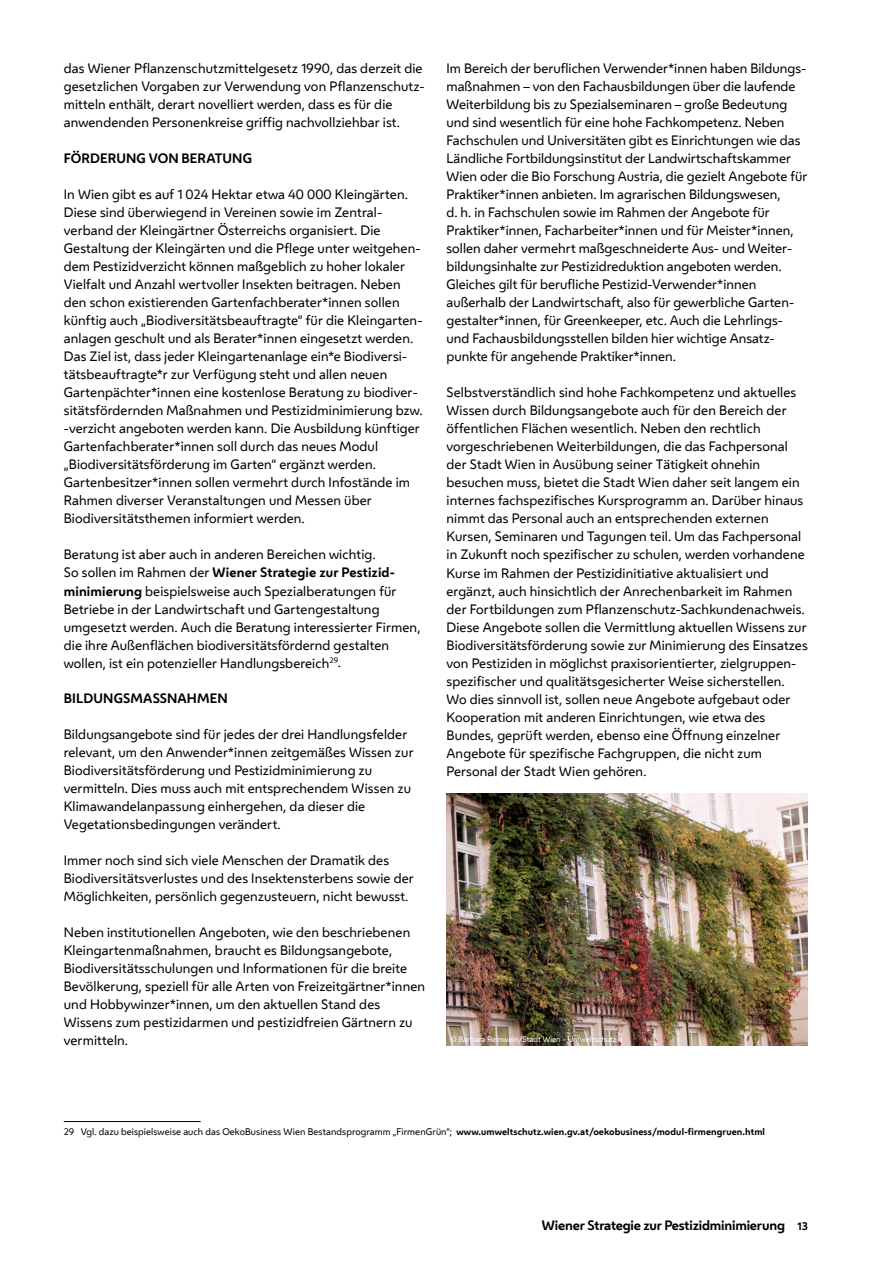
<style>
.page{position:relative;width:893px;height:1263px;background:#fff}
.page>*{position:absolute;margin:0;border:0;box-sizing:border-box;transform-origin:0 0}
.t1{font:12.75px/18px "Wiener Melange Regular 2";letter-spacing:.01em;color:#000}
.t2{font:700 12.75px "Wiener Melange";letter-spacing:-.01em;color:#000}
.t3{font:700 12.75px "Wiener Melange";letter-spacing:.015em;color:#000}
.t4{font:700 12.75px "Wiener Melange";letter-spacing:.01em;color:#000}
.t5{font:9px "Wiener Melange Regular 2";letter-spacing:.01em;color:#000}
.t6{font:7.5px "Wiener Melange Regular 2";color:#fff}
.s1{font-family:"Wiener Melange";font-weight:700}
.s2{font-size:10.5px}
</style>
<div class="page">
<hr style="left:64px;top:1121px;width:137px;height:1px;background:#000">
<img style="left:446px;top:793px;width:362px;height:252px">
<p class="t1" style="left:64px;top:59px;width:362px">das Wiener Pflanzenschutzmittelgesetz 1990, das derzeit die gesetzlichen Vorgaben zur Verwendung von Pflanzen schutz&shy;mitteln enthält, derart novelliert werden, dass es für die anwendenden Personenkreise griffig nachvollziehbar ist.</p>
<h4 class="t3" style="left:64px;top:148px;width:190px">FöRDERUNG VON BERATUNG</h4>
<p class="t1" style="left:64px;top:185px;width:361px">In Wien gibt es auf 1 024 Hektar etwa 40 000 Kleingärten.<br>Diese sind überwiegend in Vereinen sowie im Zentral&shy;verband der Kleingärtner Österreichs organisiert. Die Gestaltung der Kleingärten und die Pflege unter weitgehen&shy;dem Pestizidverzicht können maßgeblich zu hoher lokaler Vielfalt und Anzahl wertvoller Insekten beitragen. Neben den schon existierenden Gartenfachberater*innen sollen künftig auch „Biodiversitätsbeauftragte“ für die Kleingarten&shy;anlagen geschult und als Berater*innen eingesetzt werden.<br>Das Ziel ist, dass jeder Kleingartenanlage ein*e Biodiversi&shy;tätsbeauftragte*r zur Verfügung steht und allen neuen Gartenpächter*innen eine kostenlose Beratung zu biodiver&shy;sitätsfördernden Maßnahmen und Pestizidminimierung bzw. -verzicht angeboten werden kann. Die Ausbildung künftiger Gartenfachberater*innen soll durch das neues Modul<br>„Bio diversitätsförderung im Garten“ ergänzt werden.<br>Gartenbesitzer*innen sollen vermehrt durch Infostände im Rahmen diverser Veranstaltungen und Messen über Biodiversitätsthemen informiert werden.</p>
<p class="t1" style="left:64px;top:545px;width:358px">Beratung ist aber auch in anderen Bereichen wichtig.<br>So sollen im Rahmen der <span class="s1">Wiener Strategie zur Pestizid&shy;minimierung</span> beispielsweise auch Spezialberatungen für Betriebe in der Landwirtschaft und Gartengestaltung umgesetzt werden. Auch die Beratung interessierter Firmen, die ihre Außenflächen biodiversitätsfördernd gestalten wollen, ist ein potenzieller Handlungsbereich<sup>29</sup>.</p>
<h4 class="t4" style="left:64px;top:688px;width:165px">BILDUNGSMASSNAHMEN</h4>
<p class="t1" style="left:64px;top:725px;width:351px">Bildungsangebote sind für jedes der drei Handlungsfelder relevant, um den Anwender*innen zeitgemäßes Wissen zur Biodiversitätsförderung und Pestizidminimierung zu vermitteln. Dies muss auch mit entsprechendem Wissen zu Klimawandelanpassung einhergehen, da dieser die Vegetationsbedingungen verändert.</p>
<p class="t1" style="left:64px;top:851px;width:352px">Immer noch sind sich viele Menschen der Dramatik des<br>Biodiversitätsverlustes und des Insektensterbens sowie der<br>Möglichkeiten, persönlich gegenzusteuern, nicht bewusst.</p>
<p class="t1" style="left:64px;top:923px;width:363px">Neben institutionellen Angeboten, wie den beschriebenen Kleingartenmaßnahmen, braucht es Bildungsangebote, Biodiversitätsschulungen und Informationen für die breite Bevölkerung, speziell für alle Arten von Freizeitgärtner*innen und Hobbywinzer*innen, um den aktuellen Stand des Wissens zum pestizidarmen und pestizidfreien Gärtnern zu vermitteln.</p>
<p class="t1" style="left:446px;top:59px;width:362px">Im Bereich der beruflichen Verwender*innen haben Bildungs&shy;maßnahmen – von den Fachausbildungen über die laufende Weiterbildung bis zu Spezialseminaren – große Bedeutung und sind wesentlich für eine hohe Fachkompe tenz. Neben Fachschulen und Universitäten gibt es Ein richtungen wie das Ländliche Fortbildungsinstitut der Land wirtschaftskammer Wien oder die Bio Forschung Austria, die gezielt Angebote für Praktiker*innen anbieten. Im agrarischen Bildungswesen,<br>d. h. in Fachschulen sowie im Rahmen der Angebote für Praktiker*innen, Facharbei ter*innen und für Meister*innen, sollen daher vermehrt maßgeschneiderte Aus- und Weiter&shy;bildungsinhalte zur Pestizidreduktion angeboten werden.<br>Gleiches gilt für berufliche Pestizid-Verwender*innen<br>außer halb der Land wirtschaft, also für gewerbliche Garten&shy;gestalter*innen, für Greenkeeper, etc. Auch die Lehrlings&shy;und Fachausbil dungs stellen bilden hier wichtige Ansatz&shy;punkte für angehende Praktiker*innen.</p>
<p class="t1" style="left:446px;top:383px;width:363px">Selbstverständlich sind hohe Fachkompetenz und aktuelles Wissen durch Bildungsangebote auch für den Bereich der öffentlichen Flächen wesentlich. Neben den rechtlich vorgeschriebenen Weiterbildungen, die das Fachpersonal der Stadt Wien in Ausübung seiner Tätigkeit ohnehin besuchen muss, bietet die Stadt Wien daher seit langem ein internes fachspezifisches Kursprogramm an. Darüber hinaus nimmt das Personal auch an entsprechenden externen Kursen, Seminaren und Tagungen teil. Um das Fachpersonal in Zukunft noch spezifischer zu schulen, werden vorhandene Kurse im Rahmen der Pestizidinitiative aktualisiert und ergänzt, auch hinsichtlich der Anrechenbarkeit im Rahmen der Fortbildungen zum Pflanzenschutz-Sachkundenachweis.<br>Diese Angebote sollen die Vermittlung aktuellen Wissens zur Biodiversitätsförderung sowie zur Minimierung des Einsatzes von Pestiziden in möglichst praxisorientierter, zielgruppen&shy;spezifischer und qualitätsgesicherter Weise sicherstellen.<br>Wo dies sinnvoll ist, sollen neue Angebote aufgebaut oder Kooperation mit anderen Einrichtungen, wie etwa des Bundes, geprüft werden, ebenso eine Öffnung einzelner Angebote für spezifische Fachgruppen, die nicht zum Personal der Stadt Wien gehören.</p>
<p class="t6" style="left:450px;top:1033px;width:168px">© Barbara Reinwein/Stadt Wien – Umweltschutz</p>
<p class="t5" style="left:64px;top:1125px;width:703px">29 Vgl. dazu beispielsweise auch das OekoBusiness Wien Bestandsprogramm „FirmenGrün“; <span class="s1">www.umweltschutz.wien.gv.at/oekobusiness/modul-firmengruen.html</span></p>
<p class="t2" style="left:542px;top:1214px;width:267px">Wiener Strategie zur Pestizidminimierung <span class="s2">13</span></p>
</div>
